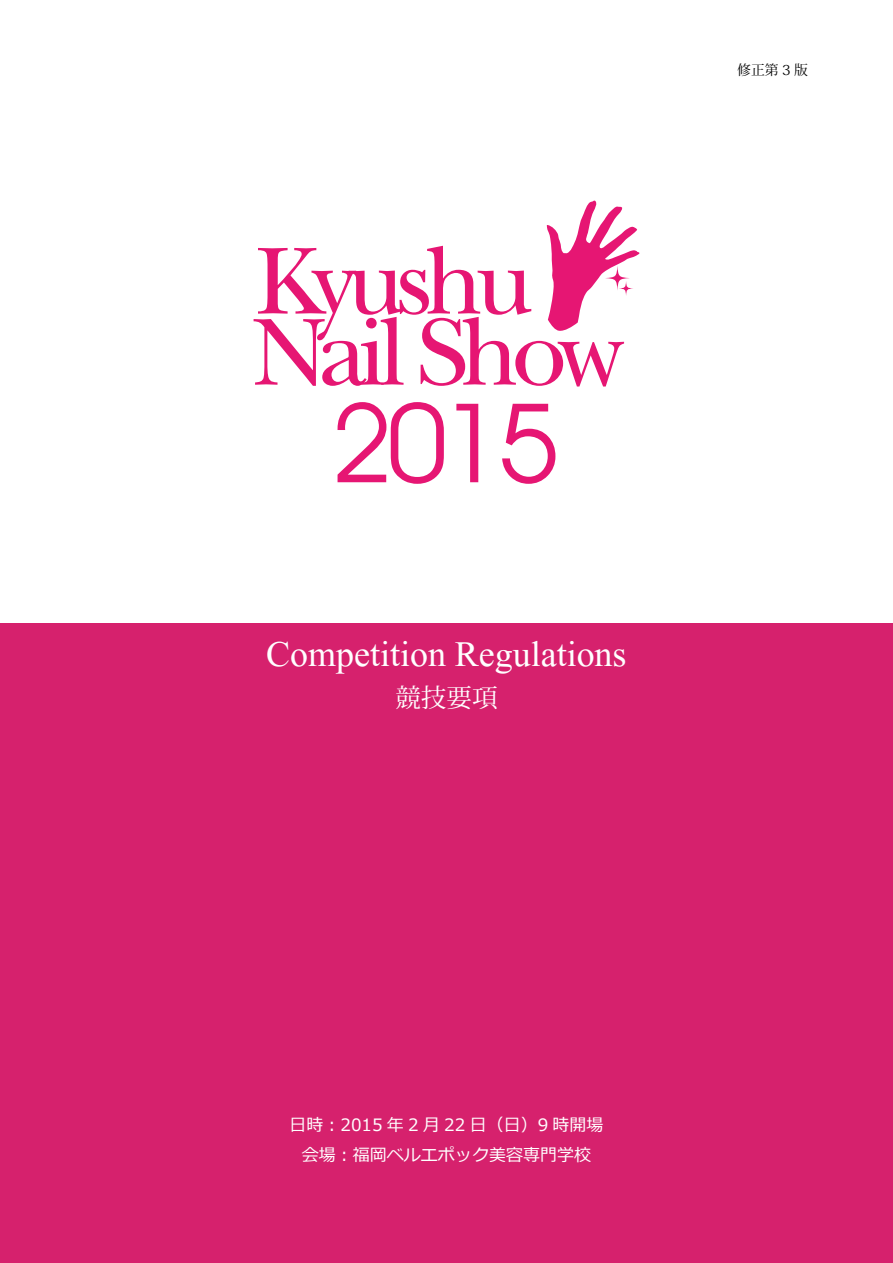
<style>
.page{position:relative;width:893px;height:1263px;background:#fff}
.page>*{position:absolute;margin:0;border:0;box-sizing:border-box;transform-origin:0 0}
.t1{font:44.7px "Aparajita";color:#fff}
.t2{font:25.5px "Koz Min Pr 6 N";color:#fff}
.t3{font:16.95px/29.7px "Meiryo";color:#fff;text-align:center}
.t4{font:13.8px "Koz Min Pr 6 N";color:#000}
</style>
<div class="page">
<div style="left:0;top:623px;width:893px;height:640px;background:#d6216d"></div>
<svg style="left:338px;top:402px;width:106px;height:82px"></svg>
<svg style="left:456px;top:404px;width:22px;height:78px"></svg>
<svg style="left:502px;top:404px;width:53px;height:80px"></svg>
<svg style="left:254px;top:200px;width:385px;height:186px"></svg>
<svg style="left:605px;top:266px;width:25px;height:24px"></svg>
<svg style="left:619px;top:281px;width:14px;height:15px"></svg>
<p class="t4" style="left:737px;top:62px;width:72px">修正第 3 版</p>
<h1 class="t1" style="left:266px;top:626px;width:362px">Competition Regulations</h1>
<h2 class="t2" style="left:395px;top:683px;width:104px">競技要項</h2>
<p class="t3" style="left:289px;top:1111px;width:316px">日時：2015 年 2 月 22 日（日）9 時開場会場：福岡ベルエポック美容専門学校</p>
</div>
